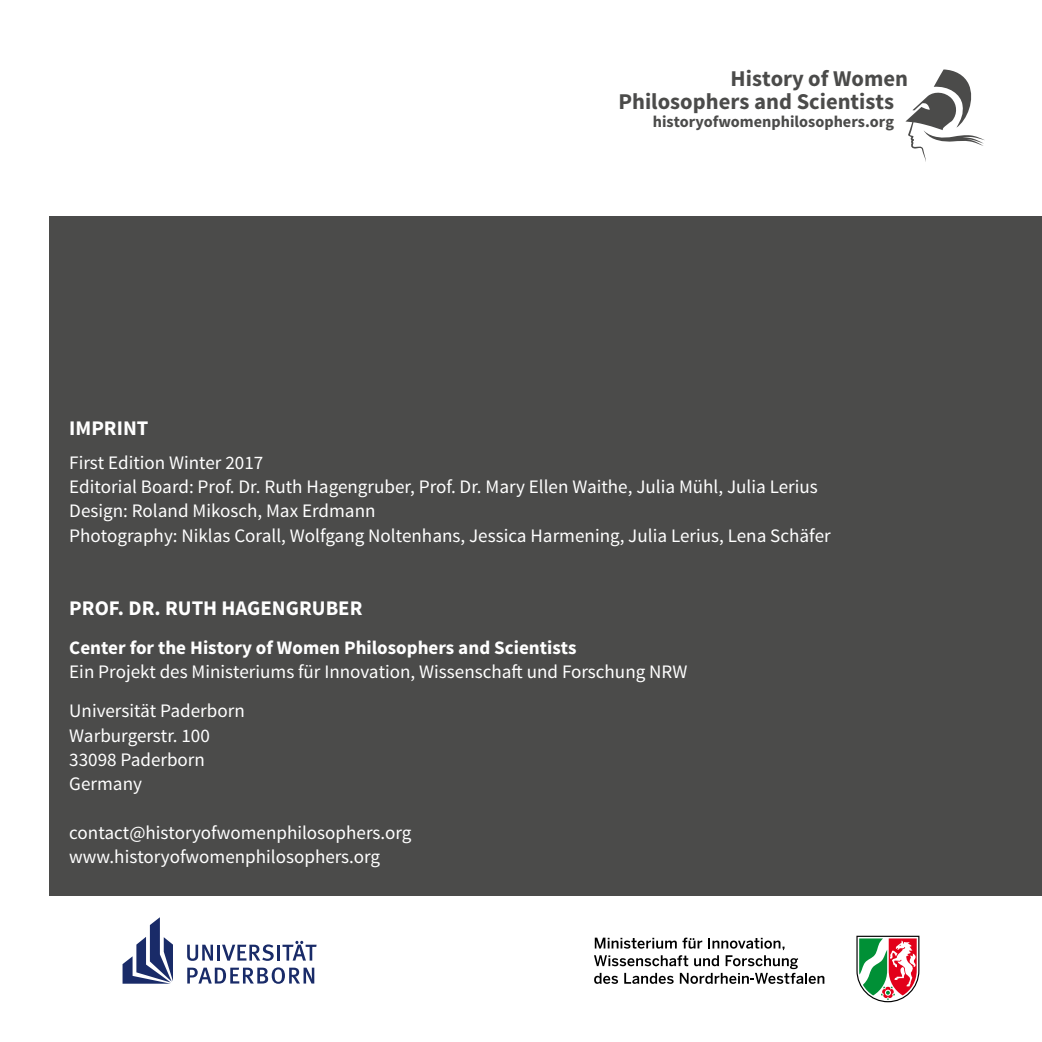
<style>
.page{position:relative;width:1042px;height:1042px;background:#fff}
.page>*{position:absolute;margin:0;border:0;box-sizing:border-box;transform-origin:0 0}
.t1{font:700 22.57px/23.4px "Source Sans Pro";color:#4b4b4a}
.t2{font:700 20.82px "Source Sans Pro";color:#fff}
.t3{font:19.07px/24.3px "Source Sans Pro";color:#fff}
.t4{font:700 19.07px "Source Sans Pro";color:#fff}
.t5{font:700 16.28px "Source Sans Pro";color:#4b4b4a}
</style>
<div class="page">
<div style="left:50px;top:216px;width:992px;height:679px;background:#4b4b4a"></div>
<svg style="left:594px;top:937px;width:230px;height:47px"></svg>
<svg style="left:856px;top:935px;width:63px;height:67px"></svg>
<svg style="left:187px;top:967px;width:127px;height:17px"></svg>
<svg style="left:187px;top:944px;width:26px;height:17px"></svg>
<hr style="left:217px;top:944px;width:3px;height:16px;background:#192b68">
<svg style="left:222px;top:944px;width:52px;height:17px"></svg>
<hr style="left:277px;top:944px;width:3px;height:16px;background:#192b68">
<svg style="left:282px;top:941px;width:35px;height:19px"></svg>
<svg style="left:123px;top:917px;width:50px;height:66px"></svg>
<svg style="left:905px;top:69px;width:79px;height:93px"></svg>
<p class="t1" style="left:618px;top:67px;width:291px;text-indent:112px">History of Women<br>Philosophers and Scientists</p>
<p class="t5" style="left:653px;top:111px;width:243px">historyofwomenphilosophers.org</p>
<p class="t2" style="left:69px;top:414px;width:81px">IMPRINT</p>
<p class="t3" style="left:69px;top:451px;width:763px">First Edition Winter 2017<br>Editorial Board: Prof. Dr. Ruth Hagengruber, Prof. Dr. Mary Ellen Waithe, Julia Mühl, Julia Lerius Design: Roland Mikosch, Max Erdmann<br>Photography: Niklas Corall, Wolfgang Noltenhans, Jessica Harmening, Julia Lerius, Lena Schäfer</p>
<p class="t2" style="left:69px;top:595px;width:295px">PROF. DR. RUTH HAGENGRUBER</p>
<p class="t4" style="left:69px;top:635px;width:509px">Center for the History of Women Philosophers and Scientists</p>
<p class="t3" style="left:69px;top:653px;width:620px;line-height:39px">Ein Projekt des Ministeriums für Innovation, Wissenschaft und Forschung NRW<br>Universität Paderborn</p>
<p class="t3" style="left:69px;top:723px;width:142px">Warburgerstr. 100<br>33098 Paderborn<br>Germany</p>
<p class="t3" style="left:69px;top:821px;width:344px">contact@historyofwomenphilosophers.org www.historyofwomenphilosophers.org</p>
</div>
